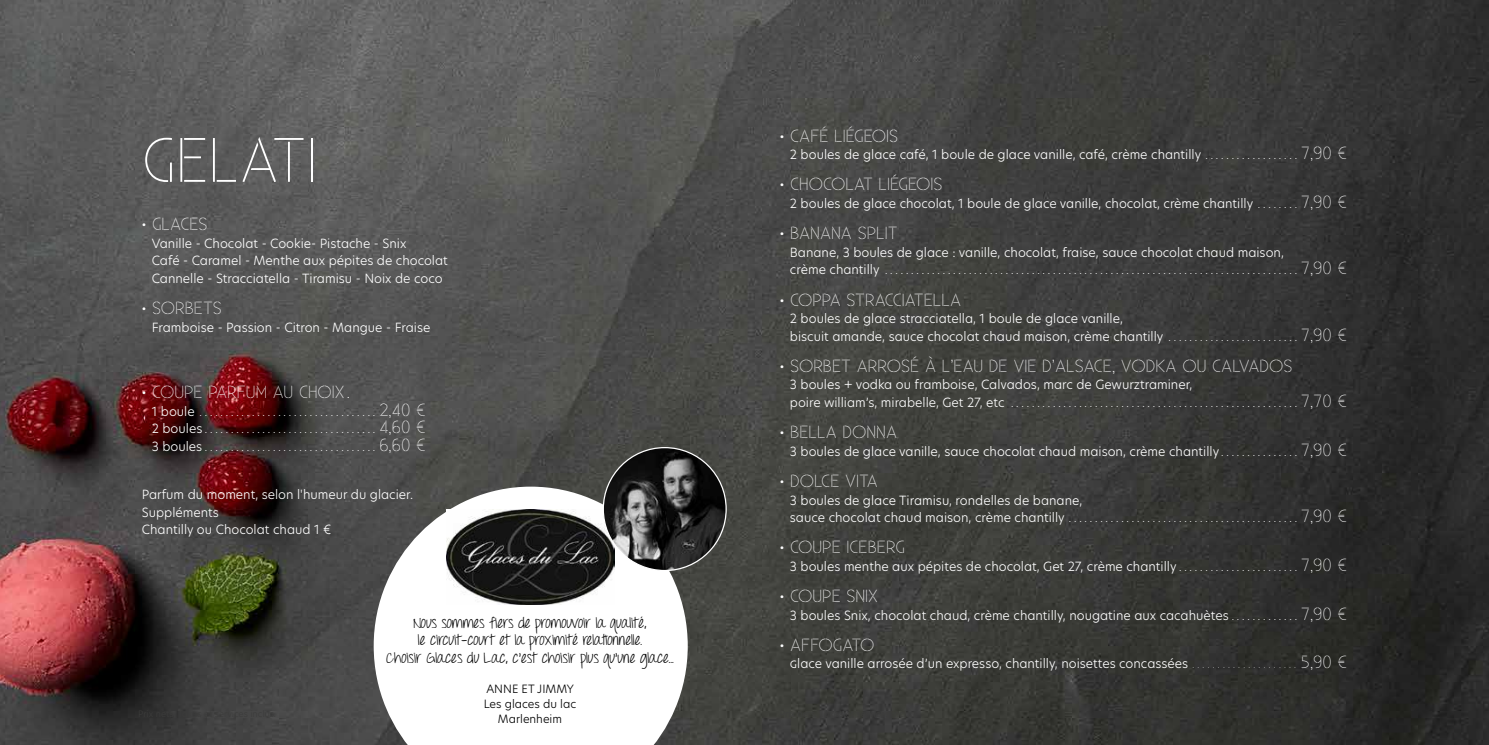
<style>
.page{position:relative;width:1489px;height:745px;background:#fff}
.page>*{position:absolute;margin:0;border:0;box-sizing:border-box;transform-origin:0 0}
.t1{font:300 62.5px "Existence Stencil";color:#fff}
.t2{font:300 17.5px "Existence Stencil";color:#fff}
.t3{font:15px/17.5px "Throw My Hands Upinthe Air";color:#000;text-align:center}
.t4{font:300 12.5px/17.5px "New Hero";color:#fff}
.t5{font:300 11.25px/15px "New Hero";color:#000;text-align:center}
.t6{font:300 10px/17.5px "New Hero";color:#fff;text-align:justify}
.s1{font-size:12.5px}
.s2{font-family:"Existence Stencil";font-size:17.5px}
.s3{font-size:10px}
.s4{font-family:"Existence Stencil";font-size:10px}
</style>
<div class="page">
<img style="left:0;top:0;width:1488px;height:744px">
<svg style="left:373px;top:486px;width:314px;height:258px"></svg>
<img style="left:447px;top:508px;width:167px;height:96px">
<img style="left:603px;top:447px;width:123px;height:123px;border-radius:61px">
<h1 class="t1" style="left:142px;top:126px;width:177px">GELATI</h1>
<h2 class="t2" style="left:142px;top:214px;width:67px">• GLACES</h2>
<p class="t4" style="left:152px;top:234px;width:297px">Vanille - Chocolat - Cookie- Pistache - Snix<br>Café - Caramel - Menthe aux pépites de chocolat<br>Cannelle - Stracciatella - Tiramisu - Noix de coco</p>
<h2 class="t2" style="left:142px;top:298px;width:81px">• SORBETS</h2>
<p class="t4" style="left:152px;top:318px;width:280px">Framboise - Passion - Citron - Mangue - Fraise</p>
<h2 class="t2" style="left:142px;top:382px;width:204px">• COUPE PARFUM AU CHOIX</h2>
<p class="t6" style="left:152px;top:402px;width:275px"><span class="s1">1 boule</span> . . . . . . . . . . . . . . . . . . . . . . . . . . . . . . . . . . <span class="s2">2,40 € </span><span class="s1">2 boules</span> . . . . . . . . . . . . . . . . . . . . . . . . . . . . . . . . . <span class="s2">4,60 € </span><span class="s1">3 boules</span> . . . . . . . . . . . . . . . . . . . . . . . . . . . . . . . . . <span class="s2">6,60 €</span></p>
<p class="t4" style="left:142px;top:485px;width:271px">Parfum du moment, selon l'humeur du glacier.<br>Suppléments<br>Chantilly ou Chocolat chaud 1 €</p>
<p class="t3" style="left:386px;top:614px;width:289px">Nous sommes fiers de promouvoir la qualité,<br>le circuit-court et la proximité relationnelle.<br>Choisir Glaces du Lac, c'est choisir plus qu'une glace...</p>
<p class="t5" style="left:483px;top:680px;width:94px">ANNE ET JIMMY<br>Les glaces du lac<br>Marlenheim</p>
<h2 class="t2" style="left:780px;top:126px;width:120px">• CAFÉ LIÉGEOIS</h2>
<p class="t4" style="left:790px;top:145px;width:558px">2 boules de glace café, 1 boule de glace vanille, café, crème chantilly <span class="s3">. . . . . . . . . . . . . . . . . .</span> <span class="s2">7,90 €</span></p>
<h2 class="t2" style="left:780px;top:175px;width:164px">• CHOCOLAT LIÉGEOIS</h2>
<p class="t4" style="left:790px;top:194px;width:558px">2 boules de glace chocolat, 1 boule de glace vanille, chocolat, crème chantilly <span class="s3">. . . . . . . .</span> <span class="s2">7,90 €</span></p>
<h2 class="t2" style="left:780px;top:223px;width:119px">• BANANA SPLIT</h2>
<p class="t4" style="left:790px;top:243px;width:495px">Banane, 3 boules de glace : vanille, chocolat, fraise, sauce chocolat chaud maison,</p>
<p class="t6" style="left:790px;top:261px;width:558px"><span class="s1">crème chantilly</span> . . . . . . . . . . . . . . . . . . . . . . . . . . . . . . . . . . . . . . . . . . . . . . . . . . . . . . . . . . . . . . . . . . . . . . . . . . . . . . . <span class="s2">7,90 €</span></p>
<h2 class="t2" style="left:780px;top:290px;width:183px">• COPPA STRACCIATELLA</h2>
<p class="t4" style="left:790px;top:309px;width:558px">2 boules de glace stracciatella, 1 boule de glace vanille,<br>biscuit amande, sauce chocolat chaud maison, crème chantilly <span class="s3">. . . . . . . . . . . . . . . . . . . . . . . . .</span> <span class="s2">7,90 €</span></p>
<h2 class="t2" style="left:780px;top:356px;width:514px">• SORBET ARROSÉ À L’EAU DE VIE D’ALSACE, VODKA OU CALVADOS</h2>
<p class="t4" style="left:790px;top:375px;width:404px">3 boules + vodka ou framboise, Calvados, marc de Gewurztraminer,</p>
<p class="t6" style="left:790px;top:394px;width:558px"><span class="s1">poire william’s, mirabelle, Get 27, etc</span> . . . . . . . . . . . . . . . . . . . . . . . . . . . . . . . . . . . . . . . . . . . . . . . . . . . . . . . <span class="s2">7,70 €</span></p>
<h2 class="t2" style="left:780px;top:422px;width:119px">• BELLA DONNA</h2>
<p class="t4" style="left:790px;top:442px;width:558px">3 boules de glace vanille, sauce chocolat chaud maison, crème chantilly <span class="s3">. . . . . . . . . . . . . . .</span> <span class="s2">7,90 €</span></p>
<h2 class="t2" style="left:780px;top:471px;width:100px">• DOLCE VITA</h2>
<p class="t4" style="left:790px;top:490px;width:294px">3 boules de glace Tiramisu, rondelles de banane,</p>
<p class="t6" style="left:790px;top:509px;width:558px"><span class="s1">sauce chocolat chaud maison, crème chantilly</span> . . . . . . . . . . . . . . . . . . . . . . . . . . . . . . . . . . . . . . . . . . . . <span class="s2">7,90 €</span></p>
<h2 class="t2" style="left:780px;top:537px;width:126px">• COUPE ICEBERG</h2>
<p class="t4" style="left:790px;top:557px;width:558px">3 boules menthe aux pépites de chocolat, Get 27, crème chantilly <span class="s3">. . . . . . . . . . . . . . . . . . . . . . .</span> <span class="s2">7,90 €</span></p>
<h2 class="t2" style="left:780px;top:586px;width:100px">• COUPE SNIX</h2>
<p class="t4" style="left:790px;top:605px;width:558px">3 boules Snix, chocolat chaud, crème chantilly, nougatine aux cacahuètes <span class="s3">. . . . . . . . . . . . .</span> <span class="s2">7,90 €</span></p>
<h2 class="t2" style="left:780px;top:635px;width:96px">• AFFOGATO</h2>
<p class="t4" style="left:790px;top:654px;width:403px">Glace vanille arrosée d’un expresso, chantilly, noisettes concassées<span class="s4">......................</span></p>
<h2 class="t2" style="left:1300px;top:652px;width:48px">5,90 €</h2>
</div>
